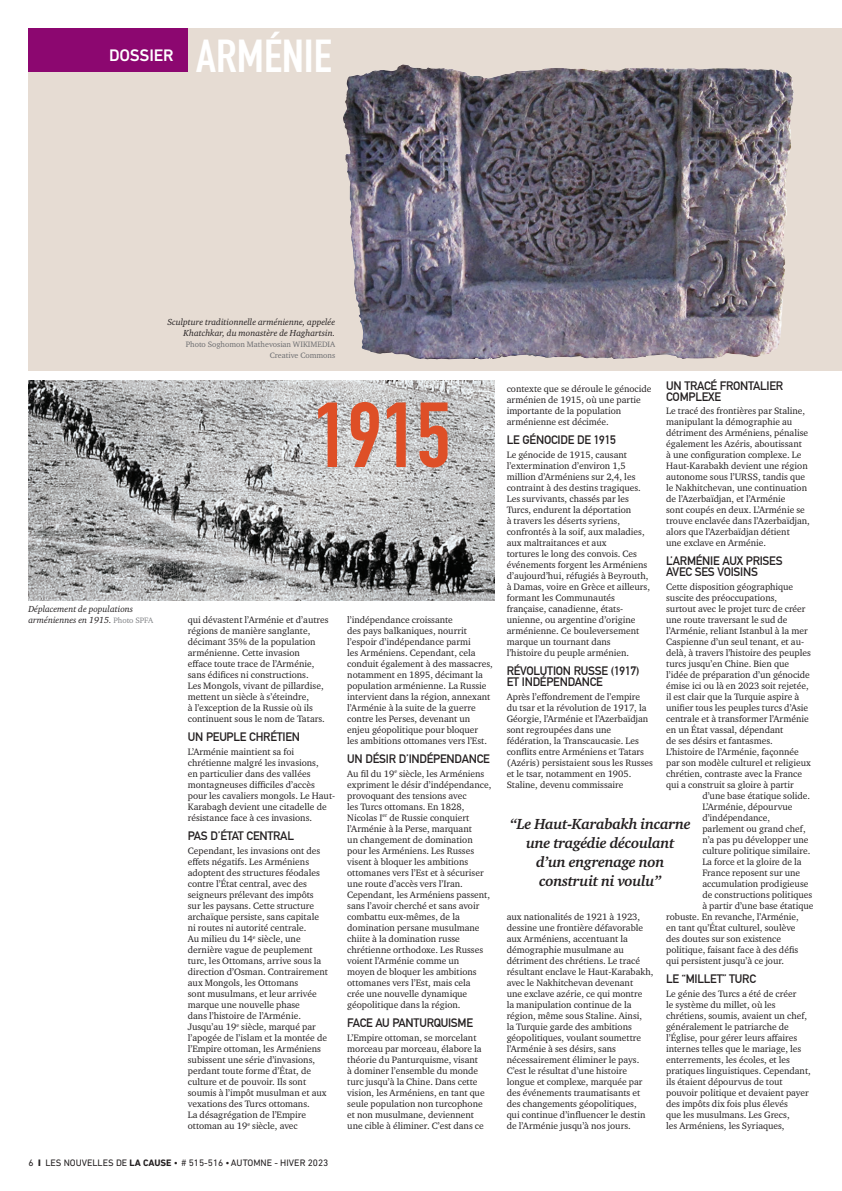
<style>
.page{position:relative;width:842px;height:1191px;background:#fff}
.page>*{position:absolute;margin:0;border:0;box-sizing:border-box;transform-origin:0 0}
.t1{font:700 90.6px "DIN Condensed";color:#de4f27}
.t2{font:700 45.5px "DIN Condensed";color:#fff;scale:1.07 1}
.t3{font:500 17px "DIN Next LT Pro";letter-spacing:-.015em;color:#fff}
.t4{font:italic 700 15px/19px "Charter ITC Std";letter-spacing:-.02em;color:#231f20;text-align:center}
.t5{font:700 12px/11px "DIN Alternate";letter-spacing:-.02em;color:#231f20}
.t6{font:9.5px/11px "Charter ITC Std";color:#231f20}
.t7{font:9.5px "DIN Next LT Pro";color:#231f20}
.t8{font:italic 9px/11px "Charter ITC Std";color:#231f20;text-align:right}
.t9{font:8px/11px "Charter ITC Std";color:#6c6d70;text-align:right}
.s1{font-style:normal;font-size:8px;color:#808285}
.s2{font-weight:800}
.s3{font-weight:700}
</style>
<div class="page">
<svg style="left:28px;top:28px;width:814px;height:343px;background:#b8afae"></svg>
<div style="left:28px;top:28px;width:160px;height:44px;background:#8c0770"></div>
<img style="left:28px;top:380px;width:467px;height:220px">
<img style="left:343px;top:64px;width:142px;height:295px">
<h3 class="t3" style="left:109px;top:46px;width:66px">DOSSIER</h3>
<h2 class="t2" style="left:196px;top:25px;width:128px">ARMÉNIE</h2>
<p class="t8" style="left:167px;top:317px;width:169px">Sculpture traditionnelle arménienne, appelée<br>Khatchkar, du monastère de Haghartsin.</p>
<p class="t9" style="left:186px;top:339px;width:151px">Photo Soghomon Mathevosian WIKIMEDIA<br>Creative Commons</p>
<h1 class="t1" style="left:313px;top:374px;width:139px">1915</h1>
<p class="t8" style="left:28px;top:603px;width:126px;text-align:left">Déplacement de populations arméniennes en 1915. <span class="s1">Photo SPFA</span></p>
<p class="t6" style="left:188px;top:613px;width:142px">qui dévastent l’Arménie et d’autres régions de manière sanglante, décimant 35% de la population arménienne. Cette invasion<br>efface toute trace de l’Arménie, sans édifices ni constructions.<br>Les Mongols, vivant de pillardise, mettent un siècle à s’éteindre,<br>à l’exception de la Russie où ils continuent sous le nom de Tatars.</p>
<p class="t5" style="left:188px;top:730px;width:114px">UN PEUPLE CHRÉTIEN</p>
<p class="t6" style="left:188px;top:745px;width:149px">L’Arménie maintient sa foi chrétienne malgré les invasions,<br>en particulier dans des vallées montagneuses difficiles d’accès pour les cavaliers mongols. Le Haut-Karabagh devient une citadelle de résistance face à ces invasions.</p>
<p class="t5" style="left:188px;top:829px;width:108px">PAS D’ÉTAT CENTRAL</p>
<p class="t6" style="left:188px;top:844px;width:142px">Cependant, les invasions ont des effets négatifs. Les Arméniens adoptent des structures féodales contre l’État central, avec des seigneurs prélevant des impôts sur les paysans. Cette structure archaïque persiste, sans capitale ni routes ni autorité centrale.<br>Au milieu du 14<sup>e</sup> siècle, une dernière vague de peuplement turc, les Ottomans, arrive sous la direction d’Osman. Contrairement aux Mongols, les Ottomans<br>sont musulmans, et leur arrivée marque une nouvelle phase<br>dans l’histoire de l’Arménie.<br>Jusqu’au 19<sup>e</sup> siècle, marqué par l’apogée de l’islam et la montée de l’Empire ottoman, les Arméniens subissent une série d’invasions, perdant toute forme d’État, de culture et de pouvoir. Ils sont soumis à l’impôt musulman et aux vexations des Turcs ottomans.<br>La désagrégation de l’Empire ottoman au 19<sup>e</sup> siècle, avec</p>
<p class="t6" style="left:347px;top:613px;width:147px">l’indépendance croissante<br>des pays balkaniques, nourrit l’espoir d’indépendance parmi<br>les Arméniens. Cependant, cela conduit également à des massacres, notamment en 1895, décimant la population arménienne. La Russie intervient dans la région, annexant l’Arménie à la suite de la guerre contre les Perses, devenant un enjeu géopolitique pour bloquer<br>les ambitions ottomanes vers l’Est.</p>
<p class="t5" style="left:347px;top:752px;width:144px">UN DÉSIR D’INDÉPENDANCE</p>
<p class="t6" style="left:347px;top:767px;width:146px">Au fil du 19<sup>e</sup> siècle, les Arméniens expriment le désir d’indépendance, provoquant des tensions avec<br>les Turcs ottomans. En 1828,<br>Nicolas I<sup>er</sup> de Russie conquiert l’Arménie à la Perse, marquant<br>un changement de domination pour les Arméniens. Les Russes visent à bloquer les ambitions ottomanes vers l’Est et à sécuriser une route d’accès vers l’Iran.<br>Cependant, les Arméniens passent, sans l’avoir cherché et sans avoir combattu eux-mêmes, de la domination persane musulmane chiite à la domination russe chrétienne orthodoxe. Les Russes voient l’Arménie comme un<br>moyen de bloquer les ambitions ottomanes vers l’Est, mais cela<br>crée une nouvelle dynamique géopolitique dans la région.</p>
<p class="t5" style="left:347px;top:1016px;width:127px">FACE AU PANTURQUISME</p>
<p class="t6" style="left:347px;top:1031px;width:139px">L’Empire ottoman, se morcelant morceau par morceau, élabore la théorie du Panturquisme, visant à dominer l’ensemble du monde turc jusqu’à la Chine. Dans cette vision, les Arméniens, en tant que seule population non turcophone et non musulmane, deviennent une cible à éliminer. C’est dans ce</p>
<p class="t7" style="left:28px;top:1156px;width:302px">6 <span class="s2">I</span> LES NOUVELLES DE <span class="s3">LA CAUSE</span> • # 515-516 •AUTOMNE - HIVER 2023</p>
<p class="t5" style="left:666px;top:379px;width:119px">UN TRACÉ FRONTALIER<br>COMPLEXE</p>
<p class="t6" style="left:666px;top:404px;width:145px">Le tracé des frontières par Staline, manipulant la démographie au détriment des Arméniens, pénalise également les Azéris, aboutissant<br>à une configuration complexe. Le Haut-Karabakh devient une région autonome sous l’URSS, tandis que le Nakhitchevan, une continuation de l’Azerbaïdjan, et l’Arménie<br>sont coupés en deux. L’Arménie se trouve enclavée dans l’Azerbaïdjan, alors que l’Azerbaïdjan détient<br>une exclave en Arménie.</p>
<p class="t5" style="left:666px;top:554px;width:118px">L’ARMÉNIE AUX PRISES<br>AVEC SES VOISINS</p>
<p class="t6" style="left:666px;top:580px;width:146px">Cette disposition géographique suscite des préoccupations,<br>surtout avec le projet turc de créer une route traversant le sud de l’Arménie, reliant Istanbul à la mer Caspienne d’un seul tenant, et au&shy;delà, à travers l’histoire des peuples turcs jusqu’en Chine. Bien que l’idée de préparation d’un génocide émise ici ou là en 2023 soit rejetée, il est clair que la Turquie aspire à unifier tous les peuples turcs d’Asie centrale et à transformer l’Arménie en un État vassal, dépendant<br>de ses désirs et fantasmes.<br>L’histoire de l’Arménie, façonnée par son modèle culturel et religieux chrétien, contraste avec la France qui a construit sa gloire à partir</p>
<p class="t6" style="left:702px;top:789px;width:109px">d’une base étatique solide.</p>
<p class="t6" style="left:702px;top:800px;width:92px">L’Arménie, dépourvue</p>
<p class="t6" style="left:702px;top:811px;width:69px">d’indépendance,</p>
<p class="t6" style="left:702px;top:822px;width:105px">parlement ou grand chef,</p>
<p class="t6" style="left:702px;top:833px;width:108px">n’a pas pu développer une</p>
<p class="t6" style="left:702px;top:844px;width:110px">culture politique similaire.</p>
<p class="t6" style="left:702px;top:855px;width:101px">La force et la gloire de la</p>
<p class="t6" style="left:702px;top:866px;width:99px">France reposent sur une</p>
<p class="t6" style="left:702px;top:877px;width:108px">accumulation prodigieuse</p>
<p class="t6" style="left:702px;top:888px;width:111px">de constructions politiques</p>
<p class="t6" style="left:702px;top:899px;width:113px">à partir d’une base étatique</p>
<p class="t6" style="left:666px;top:910px;width:134px">robuste. En revanche, l’Arménie,</p>
<p class="t6" style="left:666px;top:921px;width:131px">en tant qu’État culturel, soulève</p>
<p class="t6" style="left:666px;top:932px;width:116px">des doutes sur son existence</p>
<p class="t6" style="left:666px;top:943px;width:134px">politique, faisant face à des défis</p>
<p class="t6" style="left:666px;top:954px;width:120px">qui persistent jusqu’à ce jour.</p>
<p class="t5" style="left:666px;top:972px;width:91px">LE “MILLET” TURC</p>
<p class="t6" style="left:666px;top:987px;width:146px">Le génie des Turcs a été de créer<br>le système du millet, où les chrétiens, soumis, avaient un chef, généralement le patriarche de l’Église, pour gérer leurs affaires internes telles que le mariage, les enterrements, les écoles, et les pratiques linguistiques. Cependant, ils étaient dépourvus de tout pouvoir politique et devaient payer des impôts dix fois plus élevés<br>que les musulmans. Les Grecs,<br>les Arméniens, les Syriaques,</p>
<p class="t6" style="left:507px;top:382px;width:146px">contexte que se déroule le génocide arménien de 1915, où une partie importante de la population arménienne est décimée.</p>
<p class="t5" style="left:507px;top:433px;width:111px">LE GÉNOCIDE DE 1915</p>
<p class="t6" style="left:507px;top:448px;width:145px">Le génocide de 1915, causant l’extermination d’environ 1,5 million d’Arméniens sur 2,4, les contraint à des destins tragiques.<br>Les survivants, chassés par les<br>Turcs, endurent la déportation<br>à travers les déserts syriens, confrontés à la soif, aux maladies, aux maltraitances et aux<br>tortures le long des convois. Ces événements forgent les Arméniens d’aujourd’hui, réfugiés à Beyrouth, à Damas, voire en Grèce et ailleurs, formant les Communautés française, canadienne, états&shy;unienne, ou argentine d’origine arménienne. Ce bouleversement marque un tournant dans<br>l’histoire du peuple arménien.</p>
<p class="t5" style="left:507px;top:664px;width:134px">RÉVOLUTION RUSSE (1917)<br>ET INDÉPENDANCE</p>
<p class="t6" style="left:507px;top:690px;width:148px">Après l’effondrement de l’empire du tsar et la révolution de 1917, la Géorgie, l’Arménie et l’Azerbaïdjan sont regroupées dans une fédération, la Transcaucasie. Les conflits entre Arméniens et Tatars (Azéris) persistaient sous les Russes et le tsar, notamment en 1905.<br>Staline, devenu commissaire</p>
<h3 class="t4" style="left:510px;top:814px;width:182px">“Le Haut-Karabakh incarne une tragédie découlant d’un engrenage non construit ni voulu”</h3>
<p class="t6" style="left:507px;top:910px;width:148px">aux nationalités de 1921 à 1923, dessine une frontière défavorable aux Arméniens, accentuant la démographie musulmane au détriment des chrétiens. Le tracé résultant enclave le Haut-Karabakh, avec le Nakhitchevan devenant<br>une exclave azérie, ce qui montre<br>la manipulation continue de la région, même sous Staline. Ainsi,<br>la Turquie garde des ambitions géopolitiques, voulant soumettre l’Arménie à ses désirs, sans nécessairement éliminer le pays.<br>C’est le résultat d’une histoire longue et complexe, marquée par des événements traumatisants et des changements géopolitiques,<br>qui continue d’influencer le destin de l’Arménie jusqu’à nos jours.</p>
</div>
